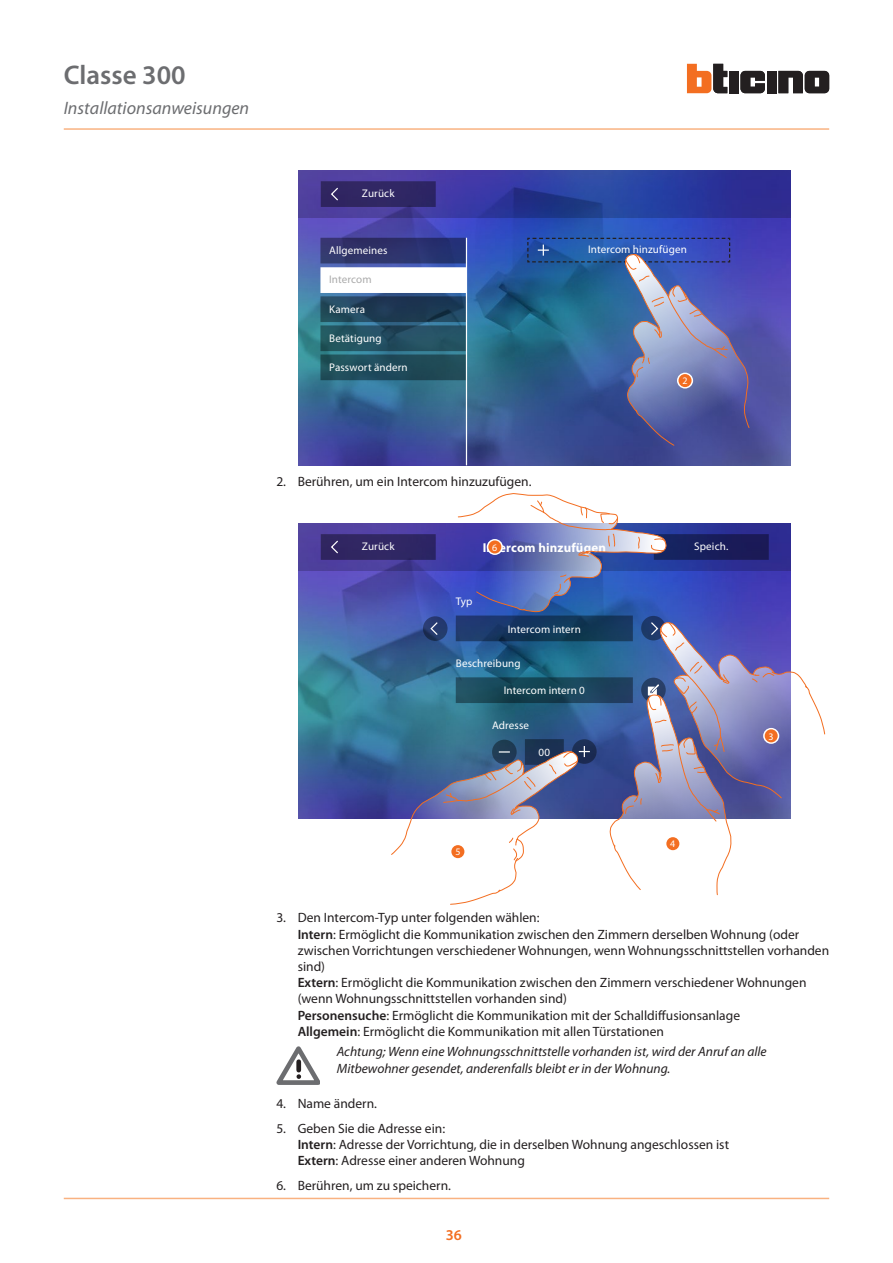
<style>
.page{position:relative;width:893px;height:1263px;background:#fff}
.page>*{position:absolute;margin:0;border:0;box-sizing:border-box;transform-origin:0 0}
.t1{font:600 27px "Myriad Pro";color:#6c6d70}
.t2{font:italic 18px "Myriad Pro";color:#6c6d70}
.t3{font:600 15px "Myriad Pro";color:#f36e21}
.t4{font:13.5px/16.2px "Myriad Pro";color:#231f20}
.t5{font:italic 13.5px/16.2px "Myriad Pro";color:#231f20}
.t6{font:700 12.9px "Myriad Pro";letter-spacing:.01em;color:#fff}
.t7{font:11.1px "Myriad Pro";letter-spacing:.01em;color:#fff}
.t8{font:11.1px "Myriad Pro";letter-spacing:.005em;color:#aaa}
.t9{font:10.05px "Myriad Pro";color:#fff}
.s1{font-weight:600}
</style>
<div class="page">
<svg style="left:740px;top:71px;width:25px;height:22px"></svg>
<div style="left:767px;top:71px;width:10px;height:22px;background:#231f20"></div>
<div style="left:729px;top:71px;width:10px;height:22px;background:#231f20"></div>
<svg style="left:687px;top:64px;width:40px;height:29px"></svg>
<svg style="left:778px;top:71px;width:51px;height:22px"></svg>
<hr style="left:64px;top:128px;width:765px;height:2px;background:#f9b281">
<hr style="left:64px;top:1198px;width:765px;height:1px;background:#f9b281">
<img style="left:298px;top:218px;width:492px;height:247px">
<svg style="left:298px;top:170px;width:492px;height:48px;background:#323a9c"></svg>
<div style="left:321px;top:181px;width:115px;height:26px;background:#302764"></div>
<svg style="left:320px;top:238px;width:146px;height:142px"></svg>
<hr style="left:466px;top:238px;width:1px;height:227px;background:#fff">
<svg style="left:527px;top:237px;width:223px;height:209px;background:#4b67a3"></svg>
<svg style="left:677px;top:373px;width:16px;height:15px"></svg>
<div style="left:678px;top:374px;width:14px;height:13px;background:#f36e21;border-radius:50%"></div>
<img style="left:298px;top:571px;width:23px;height:247px">
<div style="left:298px;top:523px;width:492px;height:48px;background:#50419e"></div>
<img style="left:321px;top:493px;width:504px;height:412px">
<svg style="left:763px;top:728px;width:16px;height:16px"></svg>
<div style="left:765px;top:729px;width:13px;height:13px;background:#f36e21;border-radius:50%"></div>
<svg style="left:665px;top:836px;width:16px;height:16px"></svg>
<div style="left:666px;top:837px;width:13px;height:13px;background:#f36e21;border-radius:50%"></div>
<svg style="left:450px;top:844px;width:16px;height:15px"></svg>
<div style="left:451px;top:845px;width:13px;height:13px;background:#f36e21;border-radius:50%"></div>
<svg style="left:487px;top:539px;width:16px;height:16px"></svg>
<div style="left:488px;top:540px;width:13px;height:13px;background:#f36e21;border-radius:50%"></div>
<svg style="left:276px;top:1046px;width:44px;height:39px"></svg>
<h1 class="t1" style="left:64px;top:58px;width:123px">Classe 300</h1>
<h2 class="t2" style="left:64px;top:97px;width:187px">Installationsanweisungen</h2>
<p class="t7" style="left:362px;top:187px;width:34px">Zurück</p>
<p class="t7" style="left:329px;top:244px;width:60px">Allgemeines</p>
<p class="t8" style="left:329px;top:273px;width:44px">Intercom</p>
<p class="t7" style="left:329px;top:302px;width:37px">Kamera</p>
<p class="t7" style="left:329px;top:331px;width:54px">Betätigung</p>
<p class="t7" style="left:329px;top:360px;width:80px">Passwort ändern</p>
<p class="t7" style="left:588px;top:242px;width:100px">Intercom hinzufügen</p>
<p class="t9" style="left:682px;top:375px;width:7px">2</p>
<p class="t4" style="left:276px;top:473px;width:257px">2. Berühren, um ein Intercom hinzuzufügen.</p>
<p class="t7" style="left:362px;top:540px;width:34px">Zurück</p>
<p class="t6" style="left:483px;top:539px;width:125px">Intercom hinzufügen</p>
<p class="t9" style="left:492px;top:541px;width:7px">6</p>
<p class="t7" style="left:456px;top:595px;width:18px">Typ</p>
<p class="t7" style="left:508px;top:622px;width:74px">Intercom intern</p>
<p class="t7" style="left:456px;top:657px;width:66px">Beschreibung</p>
<p class="t7" style="left:504px;top:684px;width:82px">Intercom intern 0</p>
<p class="t7" style="left:492px;top:718px;width:39px">Adresse</p>
<p class="t7" style="left:538px;top:745px;width:13px">00</p>
<p class="t9" style="left:455px;top:846px;width:7px">5</p>
<p class="t7" style="left:694px;top:540px;width:36px">Speich.</p>
<p class="t9" style="left:670px;top:838px;width:7px">4</p>
<p class="t9" style="left:769px;top:730px;width:7px">3</p>
<p class="t4" style="left:298px;top:909px;width:533px;text-indent:-21px">3. Den Intercom-Typ unter folgenden wählen:<br><span class="s1">Intern</span>: Ermöglicht die Kommunikation zwischen den Zimmern derselben Wohnung (oder zwischen Vorrichtungen verschiedener Wohnungen, wenn Wohnungsschnittstellen vorhanden sind)<br><span class="s1">Extern</span>: Ermöglicht die Kommunikation zwischen den Zimmern verschiedener Wohnungen (wenn Wohnungsschnittstellen vorhanden sind)<br><span class="s1">Personensuche</span>: Ermöglicht die Kommunikation mit der Schalldiffusionsanlage<br><span class="s1">Allgemein</span>: Ermöglicht die Kommunikation mit allen Türstationen</p>
<p class="t5" style="left:337px;top:1043px;width:431px">Achtung; Wenn eine Wohnungsschnittstelle vorhanden ist, wird der Anruf an alle<br>Mitbewohner gesendet, anderenfalls bleibt er in der Wohnung.</p>
<p class="t4" style="left:276px;top:1095px;width:102px">4. Name ändern.</p>
<p class="t4" style="left:298px;top:1120px;width:433px;text-indent:-21px">5. Geben Sie die Adresse ein:<br><span class="s1">Intern</span>: Adresse der Vorrichtung, die in derselben Wohnung angeschlossen ist<br><span class="s1">Extern</span>: Adresse einer anderen Wohnung</p>
<p class="t4" style="left:276px;top:1177px;width:176px">6. Berühren, um zu speichern.</p>
<p class="t3" style="left:446px;top:1225px;width:18px">36</p>
</div>
